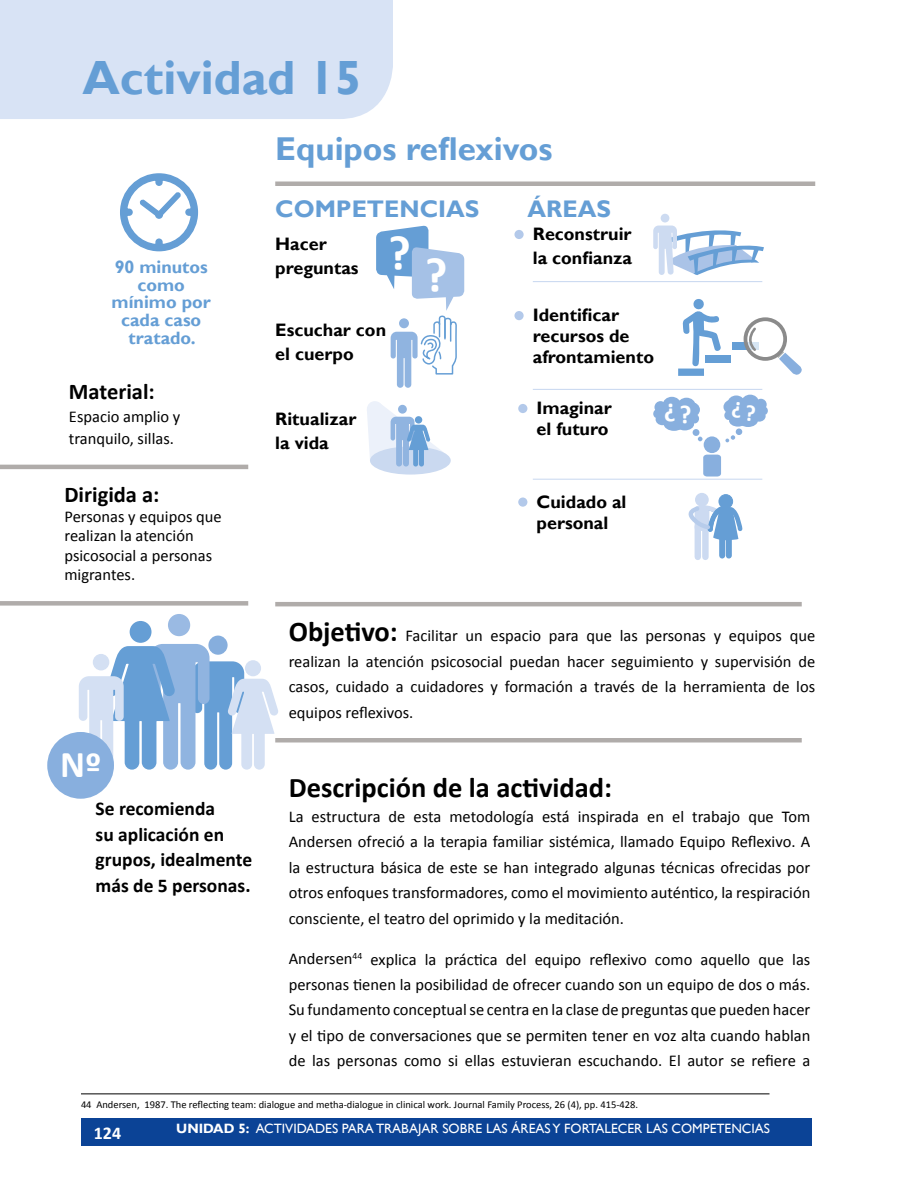
<style>
.page{position:relative;width:918px;height:1188px;background:#fff}
.page>*{position:absolute;margin:0;border:0;box-sizing:border-box;transform-origin:0 0}
.t1{font:700 49.05px "Calibri";color:#fff}
.t2{font:700 48px "Gill Sans";color:#659ed5}
.t3{font:700 37.95px "Calibri";color:#fff}
.t4{font:700 33px "Gill Sans";color:#659ed5}
.t5{font:700 28.5px "Calibri";color:#000}
.t6{font:700 26.1px "Calibri";color:#fff}
.t7{font:700 24px "Gill Sans";color:#659ed5}
.t8{font:700 22.5px "Calibri";color:#000}
.t9{font:700 19.5px/25.5px "Calibri";color:#000}
.t10{font:700 18px/21px "Gill Sans";color:#000}
.t11{font:700 18px "Calibri";color:#fff}
.t12{font:700 17.85px/17.9px "Gill Sans";color:#659ed5;text-align:center}
.t13{font:16.5px/25.5px "Calibri";color:#000;text-align:justify}
.t14{font:13.5px "Gill Sans";color:#fff}
.t15{font:10.5px "Calibri";color:#000}
.s1{font-weight:700;font-size:28.5px}
.s2{font-weight:700}
</style>
<div class="page">
<div style="left:81px;top:1118px;width:731px;height:27px;background:#0b4396"></div>
<hr style="left:275px;top:182px;width:540px;height:4px;background:#b0acaa">
<hr style="left:275px;top:602px;width:527px;height:4px;background:#b0acaa">
<hr style="left:275px;top:738px;width:527px;height:4px;background:#b0acaa">
<svg style="left:120px;top:173px;width:79px;height:79px"></svg>
<div style="left:208px;top:636px;width:20px;height:19px;background:#86aedd;border-radius:50%"></div>
<div style="left:168px;top:614px;width:22px;height:22px;background:#9abae3;border-radius:50%"></div>
<div style="left:130px;top:621px;width:22px;height:22px;background:#659ed5;border-radius:50%"></div>
<svg style="left:79px;top:644px;width:200px;height:126px"></svg>
<div style="left:93px;top:654px;width:16px;height:16px;background:#d4e0f3;border-radius:50%"></div>
<div style="left:47px;top:732px;width:67px;height:67px;background:#88afde;border-radius:50%"></div>
<hr style="left:0;top:465px;width:248px;height:4px;background:#b0acaa">
<div style="left:0;top:601px;width:248px;height:5px;background:#b0acaa"></div>
<div style="left:518px;top:498px;width:9px;height:9px;background:#b3c9ea;border-radius:50%"></div>
<svg style="left:376px;top:225px;width:88px;height:163px"></svg>
<div style="left:370px;top:446px;width:81px;height:29px;background:#cad9f0;border-radius:50%"></div>
<svg style="left:367px;top:401px;width:82px;height:66px"></svg>
<div style="left:415px;top:416px;width:7px;height:8px;background:#659ed5;border-radius:50%"></div>
<hr style="left:533px;top:389px;width:229px;height:1px;background:#c7d7f0">
<hr style="left:533px;top:281px;width:229px;height:1px;background:#c7d7f0">
<hr style="left:533px;top:479px;width:229px;height:1px;background:#c7d7f0">
<div style="left:514px;top:311px;width:10px;height:9px;background:#b3c9ea;border-radius:50%"></div>
<div style="left:678px;top:369px;width:26px;height:7px;background:#659ed5"></div>
<div style="left:706px;top:355px;width:25px;height:8px;background:#659ed5"></div>
<div style="left:732px;top:342px;width:26px;height:7px;background:#659ed5"></div>
<svg style="left:682px;top:299px;width:39px;height:68px"></svg>
<div style="left:744px;top:317px;width:43px;height:44px;border:4px solid #8b8b8b;border-radius:50%"></div>
<svg style="left:745px;top:326px;width:13px;height:27px"></svg>
<svg style="left:777px;top:351px;width:25px;height:24px"></svg>
<div style="left:518px;top:404px;width:9px;height:9px;background:#b3c9ea;border-radius:50%"></div>
<div style="left:514px;top:230px;width:10px;height:9px;background:#b3c9ea;border-radius:50%"></div>
<div style="left:657px;top:401px;width:40px;height:27px;background:#88afde;border-radius:50%"></div>
<div style="left:654px;top:401px;width:13px;height:12px;background:#88afde;border-radius:50%"></div>
<div style="left:653px;top:409px;width:8px;height:9px;background:#88afde;border-radius:50%"></div>
<div style="left:690px;top:414px;width:9px;height:9px;background:#88afde;border-radius:50%"></div>
<div style="left:663px;top:397px;width:18px;height:15px;background:#88afde;border-radius:50%"></div>
<div style="left:677px;top:398px;width:19px;height:15px;background:#88afde;border-radius:50%"></div>
<div style="left:682px;top:402px;width:18px;height:15px;background:#88afde;border-radius:50%"></div>
<div style="left:656px;top:414px;width:13px;height:11px;background:#88afde;border-radius:50%"></div>
<div style="left:664px;top:417px;width:20px;height:14px;background:#88afde;border-radius:50%"></div>
<div style="left:675px;top:418px;width:19px;height:12px;background:#88afde;border-radius:50%"></div>
<div style="left:693px;top:429px;width:6px;height:7px;background:#88afde;border-radius:50%"></div>
<svg style="left:698px;top:437px;width:5px;height:4px"></svg>
<svg style="left:703px;top:455px;width:18px;height:22px"></svg>
<div style="left:704px;top:436px;width:16px;height:17px;background:#88afde;border-radius:50%"></div>
<div style="left:726px;top:399px;width:38px;height:25px;background:#88afde;border-radius:50%"></div>
<div style="left:755px;top:399px;width:12px;height:11px;background:#88afde;border-radius:50%"></div>
<div style="left:761px;top:407px;width:7px;height:8px;background:#88afde;border-radius:50%"></div>
<div style="left:724px;top:411px;width:9px;height:9px;background:#88afde;border-radius:50%"></div>
<div style="left:742px;top:395px;width:17px;height:14px;background:#88afde;border-radius:50%"></div>
<div style="left:728px;top:395px;width:17px;height:15px;background:#88afde;border-radius:50%"></div>
<div style="left:723px;top:400px;width:18px;height:14px;background:#88afde;border-radius:50%"></div>
<div style="left:753px;top:411px;width:13px;height:11px;background:#88afde;border-radius:50%"></div>
<div style="left:738px;top:414px;width:20px;height:13px;background:#88afde;border-radius:50%"></div>
<div style="left:729px;top:415px;width:18px;height:12px;background:#88afde;border-radius:50%"></div>
<svg style="left:725px;top:429px;width:17px;height:13px"></svg>
<svg style="left:653px;top:225px;width:111px;height:50px"></svg>
<div style="left:661px;top:214px;width:8px;height:8px;background:#cddbf1;border-radius:50%"></div>
<div style="left:0;top:0;width:393px;height:119px;background:#d8e3f5"></div>
<div style="left:695px;top:527px;width:6px;height:30px;background:#ccdaf1"></div>
<div style="left:702px;top:527px;width:7px;height:30px;background:#ccdaf1"></div>
<div style="left:726px;top:538px;width:6px;height:18px;background:#659ed5"></div>
<div style="left:719px;top:538px;width:6px;height:18px;background:#659ed5"></div>
<div style="left:695px;top:493px;width:14px;height:14px;background:#ccdaf1;border-radius:50%"></div>
<div style="left:719px;top:495px;width:14px;height:13px;background:#659ed5;border-radius:50%"></div>
<div style="left:719px;top:494px;width:14px;height:15px;border:1px solid #659ed5;border-radius:50%"></div>
<svg style="left:688px;top:503px;width:55px;height:40px"></svg>
<hr style="left:81px;top:1094px;width:689px;height:1px;background:#000">
<h2 class="t2" style="left:82px;top:49px;width:281px">Actividad 15</h2>
<h3 class="t4" style="left:275px;top:129px;width:279px">Equipos reflexivos</h3>
<p class="t12" style="left:112px;top:258px;width:101px">90 minutos como mínimo por cada caso tratado.</p>
<h3 class="t8" style="left:69px;top:378px;width:87px">Material:</h3>
<p class="t13" style="left:69px;top:405px;width:113px;line-height:22.5px">Espacio amplio y tranquilo, sillas.</p>
<h3 class="t8" style="left:64px;top:480px;width:97px">Dirigida a:</h3>
<p class="t13" style="left:64px;top:506px;width:159px;line-height:19.5px;text-align:left">Personas y equipos que realizan la atención psicosocial a personas migrantes.</p>
<h3 class="t3" style="left:60px;top:740px;width:43px">Nº</h3>
<p class="t9" style="left:96px;top:796px;width:158px">Se recomienda<br>su aplicación en grupos, idealmente más de 5 personas.</p>
<h3 class="t7" style="left:275px;top:194px;width:204px">COMPETENCIAS</h3>
<h3 class="t7" style="left:527px;top:194px;width:83px">ÁREAS</h3>
<p class="t10" style="left:275px;top:233px;width:85px;line-height:24px">Hacer preguntas</p>
<h1 class="t1" style="left:388px;top:221px;width:24px">?</h1>
<p class="t10" style="left:275px;top:319px;width:112px;line-height:24px">Escuchar con el cuerpo</p>
<h1 class="t1" style="left:425px;top:243px;width:24px">?</h1>
<p class="t10" style="left:275px;top:408px;width:83px;line-height:24px">Ritualizar la vida</p>
<p class="t10" style="left:533px;top:223px;width:101px;line-height:24px">Reconstruir la confianza</p>
<p class="t10" style="left:533px;top:305px;width:123px">Identificar recursos de afrontamiento</p>
<p class="t10" style="left:537px;top:398px;width:77px">Imaginar el futuro</p>
<h3 class="t6" style="left:676px;top:430px;width:14px;rotate:-180deg">?</h3>
<h3 class="t6" style="left:680px;top:398px;width:14px">?</h3>
<p class="t10" style="left:537px;top:492px;width:91px">Cuidado al personal</p>
<p class="t13" style="left:289px;top:623px;width:528px"><span class="s1">Objetivo:</span> Facilitar un espacio para que las personas y equipos que realizan la atención psicosocial puedan hacer seguimiento y supervisión de casos, cuidado a cuidadores y formación a través de la herramienta de los equipos reflexivos.</p>
<h3 class="t5" style="left:289px;top:769px;width:325px">Descripción de la actividad:</h3>
<p class="t13" style="left:289px;top:804px;width:523px">La estructura de esta metodología está inspirada en el trabajo que Tom Andersen ofreció a la terapia familiar sistémica, llamado Equipo Reflexivo. A la estructura básica de este se han integrado algunas técnicas ofrecidas por otros enfoques transformadores, como el movimiento auténtico, la respiración consciente, el teatro del oprimido y la meditación.</p>
<p class="t13" style="left:289px;top:946px;width:523px">Andersen<sup>44</sup> explica la práctica del equipo reflexivo como aquello que las personas tienen la posibilidad de ofrecer cuando son un equipo de dos o más.<br>Su fundamento conceptual se centra en la clase de preguntas que pueden hacer y el tipo de conversaciones que se permiten tener en voz alta cuando hablan de las personas como si ellas estuvieran escuchando. El autor se refiere a</p>
<p class="t15" style="left:81px;top:1098px;width:559px">44 Andersen, 1987. The reflecting team: dialogue and metha-dialogue in clinical work. Journal Family Process, 26 (4), pp. 415-428.</p>
<p class="t11" style="left:94px;top:1121px;width:29px">124</p>
<p class="t14" style="left:176px;top:1120px;width:595px"><span class="s2">UNIDAD 5:</span> ACTIVIDADES PARA TRABAJAR SOBRE LAS ÁREAS Y FORTALECER LAS COMPETENCIAS</p>
</div>
